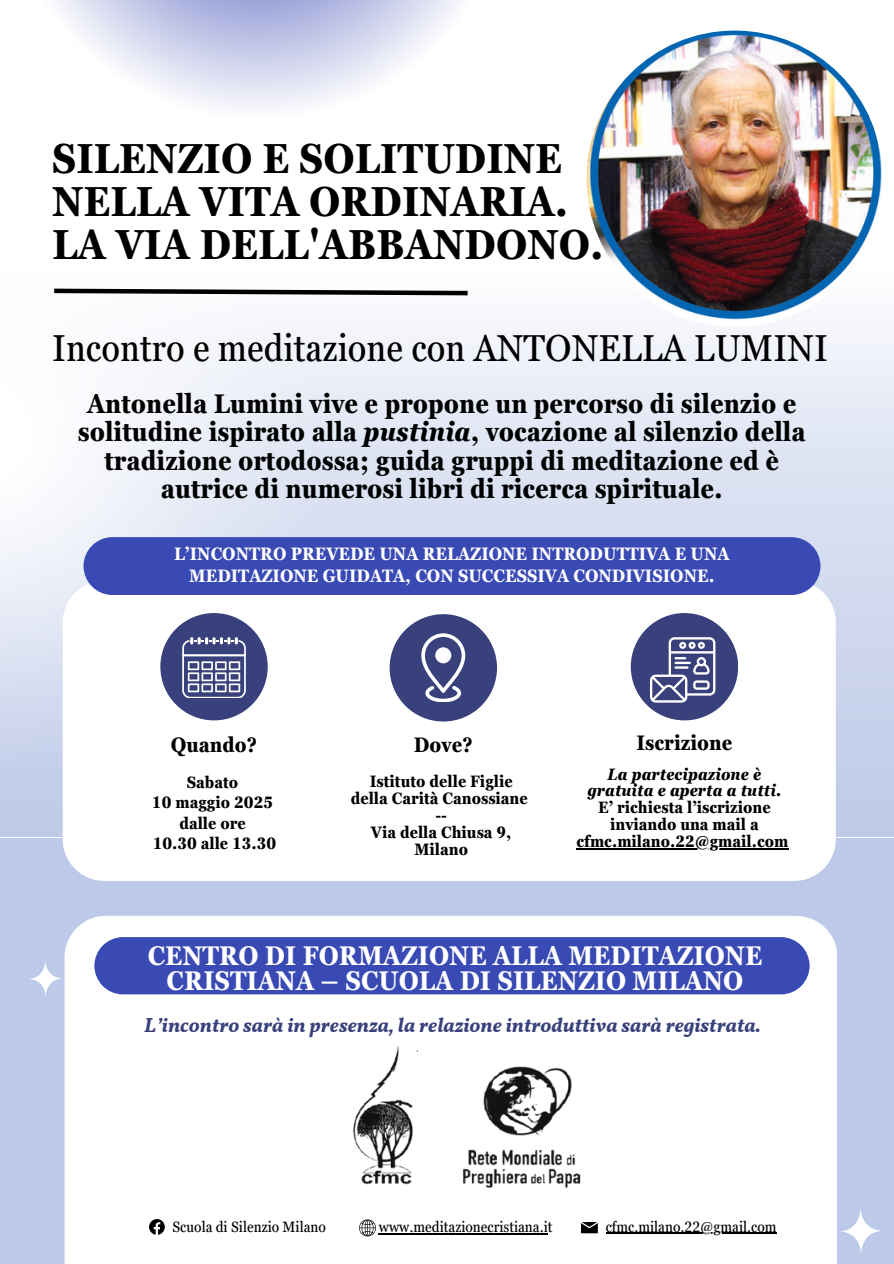
<style>
.page{position:relative;width:894px;height:1264px;background:#fff}
.page>*{position:absolute;margin:0;border:0;box-sizing:border-box;transform-origin:0 0}
.t1{font:700 condensed 42px/42.8px "Georgia Pro";color:#000}
.t2{font:condensed 37.5px "Georgia Pro";color:#000}
.t3{font:700 condensed 27px/28.2px "Georgia Pro";color:#000;text-align:center}
.t4{font:700 condensed 27px/24.8px "Georgia Pro";color:#fff;text-align:center}
.t5{font:700 condensed 21px "Georgia Pro";color:#000}
.t6{font:italic 700 20.25px "Vollkorn";color:#38417b}
.t7{font:700 condensed 18px/22.5px "Georgia Pro";color:#fff;text-align:center}
.t8{font:700 condensed 16.5px/17px "Georgia Pro";color:#000;text-align:center}
.t9{font:italic 700 condensed 16.5px/17px "Georgia Pro";color:#000;text-align:center}
.t10{font:condensed 15px "Georgia Pro";color:#000}
.s1{font-style:italic}
</style>
<div class="page">
<div style="left:0;top:0;width:893px;height:1263px;background:#bdc9e8"></div>
<div style="left:0;top:0;width:893px;height:837px;background:linear-gradient(to bottom,#fff,#becae8)"></div>
<svg style="left:0;top:0;width:535px;height:142px;background:#e8eaf6"></svg>
<svg style="left:0;top:87px;width:326px;height:690px;background:#f4f6fa"></svg>
<svg style="left:50px;top:286px;width:422px;height:12px;background:#9e9e9f"></svg>
<div style="left:63px;top:580px;width:772px;height:300px;background:#fff"></div>
<div style="left:83px;top:537px;width:737px;height:58px;background:#3a4ab4;border-radius:29px"></div>
<div style="left:64px;top:916px;width:773px;height:347px;background:#fff"></div>
<div style="left:94px;top:937px;width:715px;height:57px;background:#3a4ab4"></div>
<svg style="left:359px;top:1219px;width:17px;height:17px"></svg>
<svg style="left:580px;top:1221px;width:17px;height:12px"></svg>
<svg style="left:28px;top:959px;width:35px;height:38px"></svg>
<svg style="left:838px;top:1207px;width:44px;height:47px"></svg>
<img style="left:452px;top:1062px;width:136px;height:132px">
<img style="left:342px;top:1046px;width:75px;height:140px">
<div style="left:160px;top:613px;width:108px;height:107px;background:#38417b;border-radius:50%"></div>
<div style="left:389px;top:614px;width:108px;height:107px;background:#38417b;border-radius:50%"></div>
<div style="left:630px;top:613px;width:108px;height:107px;background:#38417b;border-radius:50%"></div>
<svg style="left:421px;top:633px;width:44px;height:69px"></svg>
<div style="left:435px;top:647px;width:16px;height:16px;background:#fff;border-radius:50%"></div>
<svg style="left:182px;top:637px;width:63px;height:61px"></svg>
<svg style="left:650px;top:637px;width:65px;height:65px"></svg>
<svg style="left:149px;top:1218px;width:16px;height:16px"></svg>
<img style="left:586px;top:31px;width:296px;height:296px;border-radius:50%">
<hr style="left:576px;top:848px;width:212px;height:1px;background:#000">
<hr style="left:378px;top:1233px;width:169px;height:1px;background:#000">
<hr style="left:605px;top:1232px;width:171px;height:1px;background:#000">
<p class="t1" style="left:52px;top:137px;width:552px">SILENZIO E SOLITUDINE<br>NELLA VITA ORDINARIA.<br>LA VIA DELL'ABBANDONO.</p>
<h1 class="t2" style="left:52px;top:327px;width:777px">Incontro e meditazione con ANTONELLA LUMINI</h1>
<p class="t3" style="left:78px;top:390px;width:729px">Antonella Lumini vive e propone un percorso di silenzio e solitudine ispirato alla <span class="s1">pustinia</span>, vocazione al silenzio della tradizione ortodossa; guida gruppi di meditazione ed è autrice di numerosi libri di ricerca spirituale.</p>
<h2 class="t7" style="left:174px;top:542px;width:556px">L’INCONTRO PREVEDE UNA RELAZIONE INTRODUTTIVA E UNA<br>MEDITAZIONE GUIDATA, CON SUCCESSIVA CONDIVISIONE.</h2>
<h4 class="t5" style="left:171px;top:733px;width:88px">Quando?</h4>
<h6 class="t8" style="left:187px;top:773px;width:53px">Sabato</h6>
<p class="t8" style="left:152px;top:794px;width:123px">10 maggio 2025</p>
<h5 class="t8" style="left:179px;top:814px;width:68px">dalle ore</h5>
<p class="t8" style="left:153px;top:834px;width:125px">10.30 alle 13.30</p>
<p class="t5" style="left:414px;top:733px;width:60px">Dove?</p>
<p class="t8" style="left:350px;top:772px;width:178px">Istituto delle Figlie della Carità Canossiane</p>
<p class="t8" style="left:435px;top:806px;width:13px">--</p>
<p class="t8" style="left:371px;top:823px;width:142px">Via della Chiusa 9,<br>Milano</p>
<h5 class="t5" style="left:636px;top:731px;width:97px">Iscrizione</h5>
<p class="t9" style="left:587px;top:765px;width:195px">La partecipazione è gratuita e aperta a tutti.</p>
<p class="t8" style="left:598px;top:799px;width:174px">E’ richiesta l’iscrizione inviando una mail a</p>
<p class="t8" style="left:576px;top:832px;width:213px">cfmc.milano.22@gmail.com</p>
<p class="t4" style="left:148px;top:943px;width:616px">CENTRO DI FORMAZIONE ALLA MEDITAZIONE<br>CRISTIANA – SCUOLA DI SILENZIO MILANO</p>
<p class="t6" style="left:144px;top:1012px;width:617px">L’incontro sarà in presenza, la relazione introduttiva sarà registrata.</p>
<p class="t10" style="left:172px;top:1218px;width:155px">Scuola di Silenzio Milano</p>
<h5 class="t10" style="left:378px;top:1218px;width:175px">www.meditazionecristiana.it</h5>
<p class="t10" style="left:605px;top:1217px;width:172px">cfmc.milano.22@gmail.com</p>
</div>
